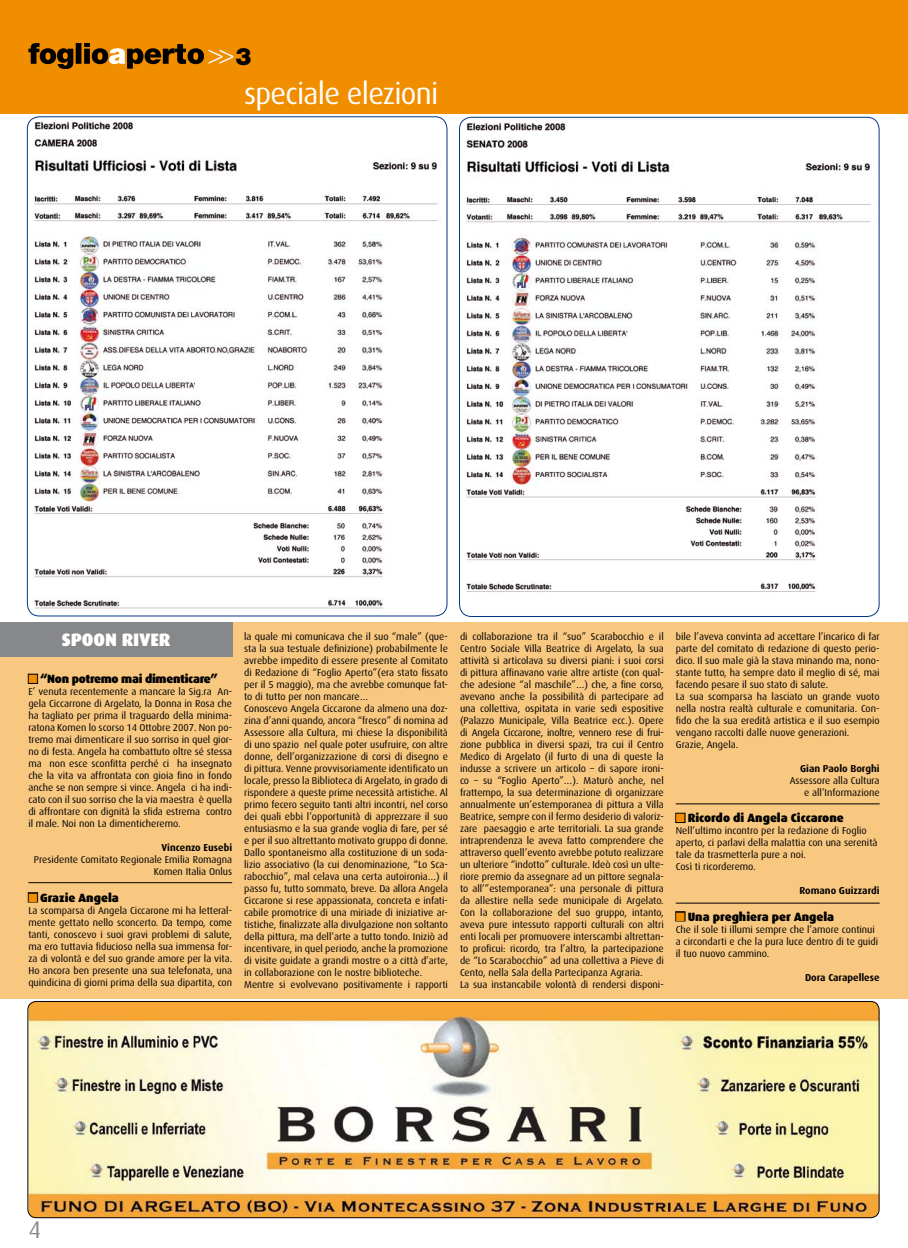
<style>
.page{position:relative;width:908px;height:1248px;background:#fff}
.page>*{position:absolute;margin:0;border:0;box-sizing:border-box;transform-origin:0 0}
.t1{font:30px "Dax";letter-spacing:-.025em;color:#fff}
.t2{font:900 24px "Helvetica Neue";color:#000}
.t3{font:24px "Dax";color:#87888a}
.t4{font:900 18px "Dax";color:#fff}
.t5{font:900 12px "Dax";color:#000}
.t6{font:10px/12px "Dax";color:#000}
.t7{font:700 10px "Dax";color:#000}
.s1{color:#f18e00}
</style>
<div class="page">
<div style="left:0;top:622px;width:907px;height:376px;background:#f8c780"></div>
<div style="left:28px;top:673px;width:10px;height:11px;border:2px solid #000"></div>
<div style="left:28px;top:892px;width:10px;height:10px;border:2px solid #000"></div>
<div style="left:675px;top:812px;width:10px;height:11px;border:2px solid #000"></div>
<div style="left:675px;top:911px;width:10px;height:10px;border:2px solid #000"></div>
<div style="left:0;top:622px;width:232px;height:35px;background:#87888a"></div>
<div style="left:0;top:0;width:907px;height:113px;background:#f18e00"></div>
<svg style="left:28px;top:43px;width:205px;height:26px"></svg>
<img style="left:27px;top:119px;width:420px;height:497px">
<img style="left:459px;top:119px;width:419px;height:473px">
<img style="left:29px;top:1002px;width:849px;height:215px">
<div style="left:27px;top:1000px;width:852px;height:217px;border:1px solid #000;border-radius:9px"></div>
<hr style="left:28px;top:882px;width:204px;height:1px;background:#000">
<hr style="left:675px;top:803px;width:204px;height:1px;background:#000">
<hr style="left:675px;top:902px;width:204px;height:1px;background:#000">
<h2 class="t2" style="left:235px;top:42px;width:18px">3</h2>
<h1 class="t1" style="left:244px;top:77px;width:195px">speciale elezioni</h1>
<h3 class="t4" style="left:62px;top:629px;width:12px">SPOON</h3>
<h3 class="t4" style="left:122px;top:629px;width:11px">RIVER</h3>
<p class="t5" style="left:28px;top:671px;width:191px"><span class="s1">■</span> “Non potremo mai dimenticare”</p>
<p class="t6" style="left:28px;top:685px;width:205px;text-align:justify">E’ venuta recentemente a mancare la Sig.ra An&shy;gela Ciccarrone di Argelato, la Donna in Rosa che ha tagliato per prima il traguardo della minima&shy;ratona Komen lo scorso 14 Ottobre 2007. Non po&shy;tremo mai dimenticare il suo sorriso in quel gior&shy;no di festa. Angela ha combattuto oltre sé stessa ma non esce sconfitta perché ci ha insegnato che la vita va affrontata con gioia fino in fondo anche se non sempre si vince. Angela ci ha indi&shy;cato con il suo sorriso che la via maestra è quella di affrontare con dignità la sfida estrema contro il male. Noi non La dimenticheremo.</p>
<p class="t7" style="left:161px;top:841px;width:72px">Vincenzo Eusebi</p>
<p class="t6" style="left:34px;top:853px;width:200px;text-align:right">Presidente Comitato Regionale Emilia Romagna<br>Komen Italia Onlus</p>
<p class="t5" style="left:28px;top:890px;width:92px"><span class="s1">■</span> Grazie Angela</p>
<p class="t6" style="left:28px;top:904px;width:205px;text-align:justify">La scomparsa di Angela Ciccarone mi ha letteral&shy;mente gettato nello sconcerto. Da tempo, come tanti, conoscevo i suoi gravi problemi di salute, ma ero tuttavia fiducioso nella sua immensa for&shy;za di volontà e del suo grande amore per la vita.<br>Ho ancora ben presente una sua telefonata, una quindicina di giorni prima della sua dipartita, con</p>
<p class="t6" style="left:244px;top:630px;width:205px">la quale mi comunicava che il suo “male” (que&shy;sta la sua testuale definizione) probabilmente le avrebbe impedito di essere presente al Comitato di Redazione di “Foglio Aperto”(era stato fissato per il 5 maggio), ma che avrebbe comunque fat&shy;to di tutto per non mancare…<br>Conoscevo Angela Ciccarone da almeno una doz&shy;zina d’anni quando, ancora “fresco” di nomina ad Assessore alla Cultura, mi chiese la disponibilità di uno spazio nel quale poter usufruire, con altre donne, dell’organizzazione di corsi di disegno e di pittura. Venne provvisoriamente identificato un locale, presso la Biblioteca di Argelato, in grado di rispondere a queste prime necessità artistiche. Al primo fecero seguito tanti altri incontri, nel corso dei quali ebbi l’opportunità di apprezzare il suo entusiasmo e la sua grande voglia di fare, per sé e per il suo altrettanto motivato gruppo di donne.<br>Dallo spontaneismo alla costituzione di un soda&shy;lizio associativo (la cui denominazione, “Lo Sca&shy;rabocchio”, mal celava una certa autoironia…) il passo fu, tutto sommato, breve. Da allora Angela Ciccarone si rese appassionata, concreta e infati&shy;cabile promotrice di una miriade di iniziative ar&shy;tistiche, finalizzate alla divulgazione non soltanto della pittura, ma dell’arte a tutto tondo. Iniziò ad incentivare, in quel periodo, anche la promozione di visite guidate a grandi mostre o a città d’arte, in collaborazione con le nostre biblioteche.<br>Mentre si evolvevano positivamente i rapporti</p>
<p class="t6" style="left:460px;top:630px;width:205px">di collaborazione tra il “suo” Scarabocchio e il Centro Sociale Villa Beatrice di Argelato, la sua attività si articolava su diversi piani: i suoi corsi di pittura affinavano varie altre artiste (con qual&shy;che adesione “al maschile”…) che, a fine corso, avevano anche la possibilità di partecipare ad una collettiva, ospitata in varie sedi espositive (Palazzo Municipale, Villa Beatrice ecc.). Opere di Angela Ciccarone, inoltre, vennero rese di frui&shy;zione pubblica in diversi spazi, tra cui il Centro Medico di Argelato (il furto di una di queste la indusse a scrivere un articolo – di sapore ironi&shy;co – su “Foglio Aperto”…). Maturò anche, nel frattempo, la sua determinazione di organizzare annualmente un’estemporanea di pittura a Villa Beatrice, sempre con il fermo desiderio di valoriz&shy;zare paesaggio e arte territoriali. La sua grande intraprendenza le aveva fatto comprendere che attraverso quell’evento avrebbe potuto realizzare un ulteriore “indotto” culturale. Ideò così un ulte&shy;riore premio da assegnare ad un pittore segnala&shy;to all’”estemporanea”: una personale di pittura da allestire nella sede municipale di Argelato.<br>Con la collaborazione del suo gruppo, intanto, aveva pure intessuto rapporti culturali con altri enti locali per promuovere interscambi altrettan&shy;to proficui: ricordo, tra l’altro, la partecipazione de “Lo Scarabocchio” ad una collettiva a Pieve di Cento, nella Sala della Partecipanza Agraria.<br>La sua instancabile volontà di rendersi disponi-</p>
<p class="t6" style="left:675px;top:630px;width:205px">bile l’aveva convinta ad accettare l’incarico di far parte del comitato di redazione di questo perio&shy;dico. Il suo male già la stava minando ma, nono&shy;stante tutto, ha sempre dato il meglio di sé, mai facendo pesare il suo stato di salute.<br>La sua scomparsa ha lasciato un grande vuoto nella nostra realtà culturale e comunitaria. Con&shy;fido che la sua eredità artistica e il suo esempio vengano raccolti dalle nuove generazioni.<br>Grazie, Angela.</p>
<p class="t7" style="left:799px;top:762px;width:81px">Gian Paolo Borghi</p>
<p class="t6" style="left:789px;top:774px;width:91px;text-align:right">Assessore alla Cultura e all’Informazione</p>
<p class="t5" style="left:675px;top:810px;width:169px"><span class="s1">■</span> Ricordo di Angela Ciccarone</p>
<p class="t6" style="left:675px;top:824px;width:203px">Nell’ultimo incontro per la redazione di Foglio aperto, ci parlavi della malattia con una serenità tale da trasmetterla pure a noi.<br>Così ti ricorderemo.</p>
<p class="t7" style="left:799px;top:884px;width:82px">Romano Guizzardi</p>
<p class="t5" style="left:675px;top:909px;width:160px"><span class="s1">■</span> Una preghiera per Angela</p>
<p class="t6" style="left:675px;top:923px;width:204px">Che il sole ti illumi sempre che l’amore continui a circondarti e che la pura luce dentro di te guidi il tuo nuovo cammino.</p>
<p class="t7" style="left:804px;top:971px;width:76px">Dora Carapellese</p>
<h2 class="t3" style="left:28px;top:1216px;width:14px">4</h2>
</div>
